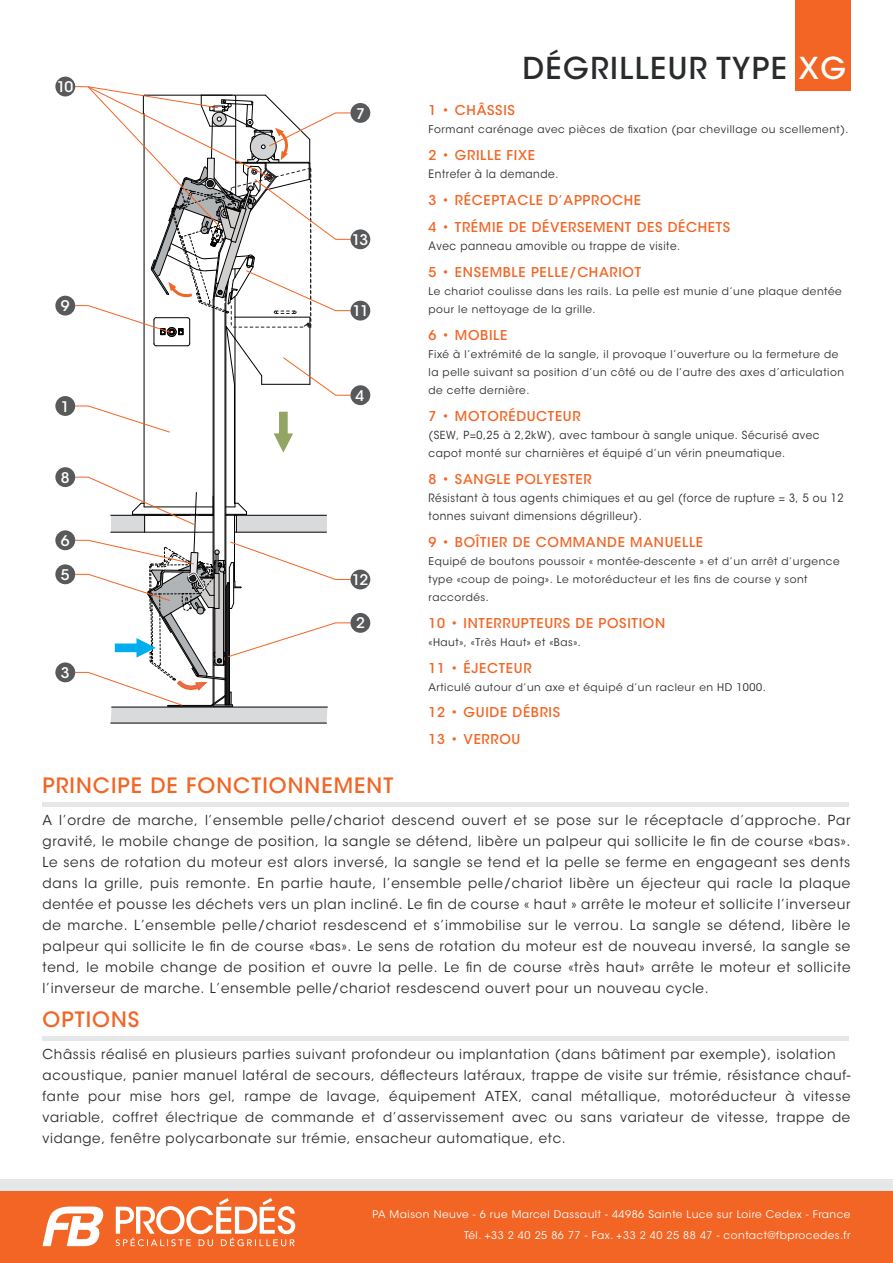
<style>
.page{position:relative;width:893px;height:1263px;background:#fff}
.page>*{position:absolute;margin:0;border:0;box-sizing:border-box;transform-origin:0 0}
.t1{font:500 30px "ITC Avant Garde Std";letter-spacing:.05em;color:#292b2d}
.t2{font:500 21px "ITC Avant Garde Std";letter-spacing:.05em;color:#f26524}
.t3{font:500 14.55px "ITC Avant Garde Std";letter-spacing:-.075em;color:#fff}
.t4{font:13.8px/21px "ITC Avant Garde Std";letter-spacing:.05em;color:#292b2d;text-align:justify}
.t5{font:13.65px/21px "ITC Avant Garde Std";letter-spacing:.05em;color:#292b2d}
.t6{font:500 13.5px/27px "ITC Avant Garde Std";letter-spacing:.05em;color:#f26524}
.t7{font:11.55px "ITC Avant Garde Std";letter-spacing:.05em;color:#292b2d;scale:.91 1}
.t8{font:11.4px/18px "ITC Avant Garde Std";letter-spacing:.05em;color:#292b2d;scale:.92 1}
.t9{font:11.1px/18px "ITC Avant Garde Std";letter-spacing:.05em;color:#292b2d;scale:.95 1}
.t10{font:10.65px/18px "ITC Avant Garde Std";letter-spacing:.05em;color:#292b2d}
.t11{font:10.5px/18px "ITC Avant Garde Std";letter-spacing:.05em;color:#292b2d}
.t12{font:10.5px/21px "ITC Avant Garde Std";letter-spacing:.05em;color:#fff;text-align:right}
.s1{color:#fff}
</style>
<div class="page">
<div style="left:0;top:1190px;width:893px;height:73px;background:#f26524"></div>
<div style="left:43px;top:1036px;width:806px;height:5px;background:#e6e7e8"></div>
<hr style="left:43px;top:803px;width:806px;height:4px;background:#e6e7e8">
<svg style="left:116px;top:1198px;width:179px;height:48px"></svg>
<svg style="left:43px;top:1206px;width:61px;height:40px"></svg>
<div style="left:794px;top:0;width:56px;height:91px;background:#f26524"></div>
<div style="left:0;top:1179px;width:893px;height:12px;background:#e6e7e8"></div>
<hr style="left:111px;top:723px;width:215px;height:1px;background:#000">
<hr style="left:144px;top:114px;width:1px;height:389px;background:#000">
<hr style="left:213px;top:300px;width:1px;height:215px;background:#000">
<hr style="left:234px;top:384px;width:1px;height:119px;background:#000">
<hr style="left:225px;top:301px;width:1px;height:214px;background:#000">
<hr style="left:214px;top:300px;width:1px;height:403px;background:#000">
<hr style="left:235px;top:339px;width:1px;height:164px;background:#000">
<svg style="left:74px;top:405px;width:96px;height:28px"></svg>
<svg style="left:74px;top:476px;width:277px;height:247px"></svg>
<svg style="left:68px;top:86px;width:282px;height:310px"></svg>
<div style="left:55px;top:396px;width:20px;height:20px;background:#58595b;border-radius:50%"></div>
<div style="left:55px;top:296px;width:20px;height:20px;background:#58595b;border-radius:50%"></div>
<div style="left:350px;top:103px;width:20px;height:20px;background:#58595b;border-radius:50%"></div>
<div style="left:55px;top:77px;width:20px;height:19px;background:#58595b;border-radius:50%"></div>
<div style="left:350px;top:301px;width:20px;height:20px;background:#58595b;border-radius:50%"></div>
<div style="left:55px;top:564px;width:20px;height:20px;background:#58595b;border-radius:50%"></div>
<div style="left:350px;top:385px;width:20px;height:20px;background:#58595b;border-radius:50%"></div>
<div style="left:55px;top:467px;width:20px;height:20px;background:#58595b;border-radius:50%"></div>
<div style="left:55px;top:530px;width:20px;height:20px;background:#58595b;border-radius:50%"></div>
<div style="left:55px;top:662px;width:20px;height:20px;background:#58595b;border-radius:50%"></div>
<div style="left:350px;top:613px;width:20px;height:20px;background:#58595b;border-radius:50%"></div>
<div style="left:350px;top:229px;width:20px;height:20px;background:#58595b;border-radius:50%"></div>
<div style="left:350px;top:570px;width:20px;height:19px;background:#58595b;border-radius:50%"></div>
<svg style="left:274px;top:412px;width:19px;height:41px"></svg>
<p class="t3" style="left:57px;top:78px;width:18px">10</p>
<p class="t3" style="left:61px;top:297px;width:10px">9</p>
<p class="t3" style="left:61px;top:397px;width:10px">1</p>
<p class="t3" style="left:61px;top:468px;width:10px">8</p>
<p class="t3" style="left:61px;top:532px;width:10px">6</p>
<p class="t3" style="left:61px;top:566px;width:10px">5</p>
<p class="t3" style="left:61px;top:664px;width:10px">3</p>
<p class="t3" style="left:356px;top:104px;width:10px">7</p>
<p class="t3" style="left:352px;top:231px;width:18px">13</p>
<p class="t3" style="left:353px;top:302px;width:18px">11</p>
<p class="t3" style="left:356px;top:387px;width:10px">4</p>
<p class="t3" style="left:352px;top:571px;width:18px">12</p>
<p class="t3" style="left:356px;top:614px;width:10px">2</p>
<h2 class="t2" style="left:43px;top:773px;width:352px">PRINCIPE DE FONCTIONNEMENT</h2>
<h1 class="t1" style="left:522px;top:49px;width:325px">DÉGRILLEUR TYPE <span class="s1">XG</span></h1>
<p class="t6" style="left:429px;top:97px;width:88px">1 • CHÂSSIS</p>
<p class="t11" style="left:429px;top:120px;width:422px">Formant carénage avec pièces de fixation (par chevillage ou scellement).</p>
<p class="t6" style="left:429px;top:142px;width:108px">2 • GRILLE FIXE</p>
<p class="t7" style="left:429px;top:167px;width:144px">Entrefer à la demande.</p>
<p class="t6" style="left:429px;top:187px;width:303px">3 • RÉCEPTACLE D’APPROCHE<br>4 • TRÉMIE DE DÉVERSEMENT DES DÉCHETS</p>
<p class="t7" style="left:429px;top:239px;width:278px">Avec panneau amovible ou trappe de visite.</p>
<p class="t6" style="left:429px;top:259px;width:214px">5 • ENSEMBLE PELLE/CHARIOT</p>
<p class="t11" style="left:429px;top:282px;width:415px">Le chariot coulisse dans les rails. La pelle est munie d’une plaque dentée pour le nettoyage de la grille.</p>
<p class="t6" style="left:429px;top:322px;width:80px">6 • MOBILE</p>
<p class="t10" style="left:429px;top:345px;width:417px">Fixé à l’extrémité de la sangle, il provoque l’ouverture ou la fermeture de la pelle suivant sa position d’un côté ou de l’autre des axes d’articulation de cette dernière.</p>
<p class="t6" style="left:429px;top:403px;width:154px">7 • MOTORÉDUCTEUR</p>
<p class="t9" style="left:429px;top:426px;width:413px">(SEW, P=0,25 à 2,2kW), avec tambour à sangle unique. Sécurisé avec capot monté sur charnières et équipé d’un vérin pneumatique.</p>
<p class="t6" style="left:429px;top:466px;width:164px">8 • SANGLE POLYESTER</p>
<p class="t8" style="left:429px;top:489px;width:453px">Résistant à tous agents chimiques et au gel (force de rupture = 3, 5 ou 12 tonnes suivant dimensions dégrilleur).</p>
<p class="t6" style="left:429px;top:529px;width:276px">9 • BOÎTIER DE COMMANDE MANUELLE</p>
<p class="t11" style="left:429px;top:552px;width:413px">Equipé de boutons poussoir « montée-descente » et d’un arrêt d’urgence type «coup de poing». Le motoréducteur et les fins de course y sont raccordés.</p>
<p class="t6" style="left:429px;top:610px;width:238px">10 • INTERRUPTEURS DE POSITION</p>
<p class="t11" style="left:429px;top:633px;width:154px">«Haut», «Très Haut» et «Bas».</p>
<p class="t6" style="left:429px;top:655px;width:104px">11 • ÉJECTEUR</p>
<p class="t11" style="left:429px;top:678px;width:339px">Articulé autour d’un axe et équipé d’un racleur en HD 1000.</p>
<p class="t6" style="left:429px;top:698px;width:133px">12 • GUIDE DÉBRIS<br>13 • VERROU</p>
<p class="t4" style="left:43px;top:810px;width:809px">A l’ordre de marche, l’ensemble pelle/chariot descend ouvert et se pose sur le réceptacle d’approche. Par gravité, le mobile change de position, la sangle se détend, libère un palpeur qui sollicite le fin de course «bas».<br>Le sens de rotation du moteur est alors inversé, la sangle se tend et la pelle se ferme en engageant ses dents dans la grille, puis remonte. En partie haute, l’ensemble pelle/chariot libère un éjecteur qui racle la plaque dentée et pousse les déchets vers un plan incliné. Le fin de course « haut » arrête le moteur et sollicite l’inverseur de marche. L’ensemble pelle/chariot resdescend et s’immobilise sur le verrou. La sangle se détend, libère le palpeur qui sollicite le fin de course «bas». Le sens de rotation du moteur est de nouveau inversé, la sangle se tend, le mobile change de position et ouvre la pelle. Le fin de course «très haut» arrête le moteur et sollicite l’inverseur de marche. L’ensemble pelle/chariot resdescend ouvert pour un nouveau cycle.</p>
<h2 class="t2" style="left:43px;top:1006px;width:98px">OPTIONS</h2>
<p class="t5" style="left:43px;top:1044px;width:809px">Châssis réalisé en plusieurs parties suivant profondeur ou implantation (dans bâtiment par exemple), isolation acoustique, panier manuel latéral de secours, déflecteurs latéraux, trappe de visite sur trémie, résistance chauf&shy;fante pour mise hors gel, rampe de lavage, équipement ATEX, canal métallique, motoréducteur à vitesse variable, coffret électrique de commande et d’asservissement avec ou sans variateur de vitesse, trappe de vidange, fenêtre polycarbonate sur trémie, ensacheur automatique, etc.</p>
<p class="t12" style="left:373px;top:1203px;width:479px">PA Maison Neuve - 6 rue Marcel Dassault - 44986 Sainte Luce sur Loire Cedex - France<br>Tél. +33 2 40 25 86 77 - Fax. +33 2 40 25 88 47 - contact@fbprocedes.fr</p>
</div>
